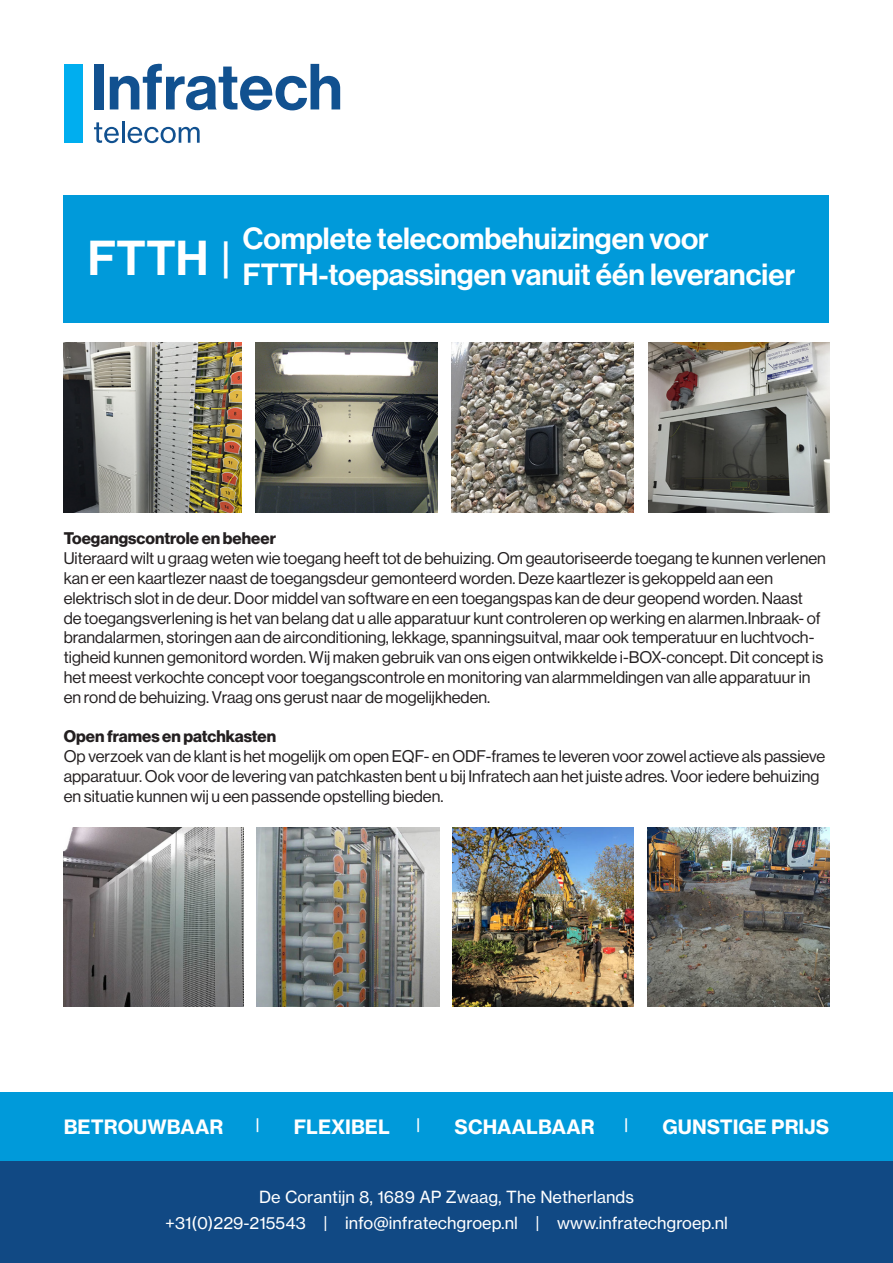
<style>
.page{position:relative;width:893px;height:1263px;background:#fff}
.page>*{position:absolute;margin:0;border:0;box-sizing:border-box;transform-origin:0 0}
.t1{font:48px "N Haas Grotesk DS Pro 65 Md";color:#fff}
.t2{font:42px "N Haas Grotesk DS Pro 65 Md";color:#fff}
.t3{font:30px/36px "N Haas Grotesk DS Pro 65 Md";color:#fff}
.t4{font:19.5px "N Haas Grotesk TX Pro 75 Bd";color:#fff}
.t5{font:16.5px/19.8px "N Haas Grotesk DS Pro 55 Rg";color:#231f20}
.t6{font:16.5px "N Haas Grotesk TX Pro 55 Rg";color:#fff}
.t7{font:16.5px "N Haas Grotesk DS Pro 75 Bd";color:#231f20}
.t8{font:15px "N Haas Grotesk TX Pro 75 Bd";color:#fff}
</style>
<div class="page">
<div style="left:0;top:1161px;width:893px;height:102px;background:#114984"></div>
<div style="left:0;top:1093px;width:893px;height:68px;background:#009ada"></div>
<svg style="left:94px;top:122px;width:25px;height:21px"></svg>
<hr style="left:122px;top:121px;width:3px;height:22px;background:#115190">
<svg style="left:128px;top:127px;width:72px;height:16px"></svg>
<div style="left:94px;top:64px;width:9px;height:45px;background:#115190"></div>
<svg style="left:110px;top:64px;width:230px;height:46px"></svg>
<div style="left:64px;top:64px;width:19px;height:79px;background:#00aeef"></div>
<div style="left:64px;top:196px;width:765px;height:127px;background:#009ada"></div>
<img style="left:64px;top:342px;width:178px;height:170px">
<img style="left:256px;top:342px;width:181px;height:170px">
<img style="left:452px;top:342px;width:182px;height:170px">
<img style="left:648px;top:342px;width:181px;height:170px">
<img style="left:64px;top:828px;width:179px;height:178px">
<img style="left:257px;top:828px;width:182px;height:178px">
<img style="left:452px;top:828px;width:182px;height:178px">
<img style="left:648px;top:828px;width:181px;height:178px">
<p class="t1" style="left:88px;top:230px;width:122px">FTTH</p>
<p class="t2" style="left:222px;top:234px;width:10px">|</p>
<p class="t3" style="left:243px;top:220px;width:554px">Complete telecombehuizingen voor<br>FTTH-toepassingen vanuit één leverancier</p>
<p class="t7" style="left:64px;top:529px;width:214px">Toegangscontrole en beheer</p>
<p class="t5" style="left:64px;top:549px;width:764px">Uiteraard wilt u graag weten wie toegang heeft tot de behuizing. Om geautoriseerde toegang te kunnen verlenen kan er een kaartlezer naast de toegangsdeur gemonteerd worden. Deze kaartlezer is gekoppeld aan een elektrisch slot in de deur. Door middel van software en een toegangspas kan de deur geopend worden. Naast<br>de toegangsverlening is het van belang dat u alle apparatuur kunt controleren op werking en alarmen.Inbraak- of brandalarmen, storingen aan de airconditioning, lekkage, spanningsuitval, maar ook temperatuur en luchtvoch&shy;tigheid kunnen gemonitord worden. Wij maken gebruik van ons eigen ontwikkelde i-BOX-concept. Dit concept is het meest verkochte concept voor toegangscontrole en monitoring van alarmmeldingen van alle apparatuur in en rond de behuizing. Vraag ons gerust naar de mogelijkheden.</p>
<p class="t7" style="left:64px;top:727px;width:214px">Open frames en patchkasten</p>
<p class="t5" style="left:64px;top:746px;width:763px">Op verzoek van de klant is het mogelijk om open EQF- en ODF-frames te leveren voor zowel actieve als passieve apparatuur. Ook voor de levering van patchkasten bent u bij Infratech aan het juiste adres. Voor iedere behuizing en situatie kunnen wij u een passende opstelling bieden.</p>
<p class="t4" style="left:64px;top:1114px;width:161px">BETROUWBAAR</p>
<p class="t8" style="left:256px;top:1115px;width:5px">|</p>
<p class="t4" style="left:294px;top:1114px;width:98px">FLEXIBEL</p>
<p class="t8" style="left:417px;top:1115px;width:5px">|</p>
<p class="t4" style="left:455px;top:1114px;width:141px">SCHAALBAAR</p>
<p class="t8" style="left:625px;top:1115px;width:5px">|</p>
<p class="t4" style="left:663px;top:1114px;width:168px">GUNSTIGE PRIJS</p>
<p class="t6" style="left:259px;top:1187px;width:376px">De Corantijn 8, 1689 AP Zwaag, The Netherlands</p>
<p class="t6" style="left:165px;top:1213px;width:564px">+31(0)229-215543 | info@infratechgroep.nl | www.infratechgroep.nl</p>
</div>
